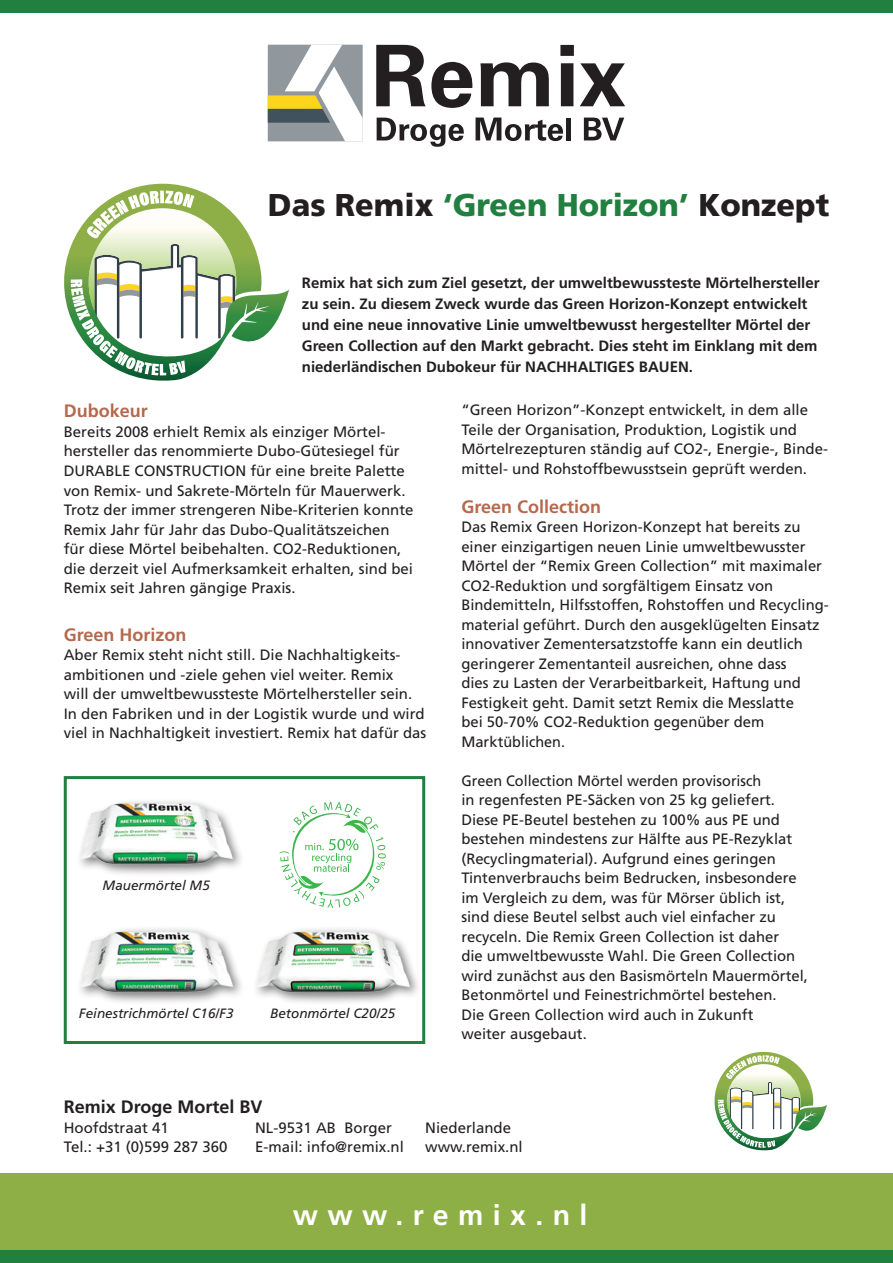
<style>
.page{position:relative;width:893px;height:1263px;background:#fff}
.page>*{position:absolute;margin:0;border:0;box-sizing:border-box;transform-origin:0 0}
.t1{font:900 31.5px "Frutiger";color:#231f20}
.t2{font:700 28.5px "Frutiger";letter-spacing:.33em;color:#fff}
.t3{font:700 18px "Frutiger";color:#b5694e}
.t4{font:700 18px "Frutiger";color:#231f20}
.t5{font:15px/19.5px "Frutiger";color:#231f20}
.t6{font:15px/19.5px "Frutiger";color:#231f20;scale:.96 1}
.t7{font:700 15px/21px "Frutiger";color:#231f20}
.t8{font:italic 13.5px "Frutiger";color:#231f20}
.s1{color:#21803f}
</style>
<div class="page">
<div style="left:0;top:1174px;width:893px;height:89px;background:#8eaf46"></div>
<div style="left:0;top:1250px;width:893px;height:13px;background:#21803f"></div>
<div style="left:0;top:0;width:893px;height:13px;background:#21803f"></div>
<svg style="left:64px;top:184px;width:225px;height:197px"></svg>
<svg style="left:714px;top:1052px;width:113px;height:98px"></svg>
<div style="left:64px;top:776px;width:361px;height:268px;background:#fff;border:3px solid #21803f"></div>
<div style="left:76px;top:798px;width:169px;height:79px;background:#231f20;opacity:.6"></div>
<img style="left:76px;top:799px;width:161px;height:69px">
<div style="left:252px;top:926px;width:170px;height:79px;background:#231f20;opacity:.6"></div>
<img style="left:252px;top:927px;width:161px;height:69px">
<div style="left:76px;top:926px;width:169px;height:79px;background:#231f20;opacity:.6"></div>
<img style="left:76px;top:927px;width:161px;height:69px">
<svg style="left:280px;top:802px;width:106px;height:106px"></svg>
<svg style="left:376px;top:45px;width:97px;height:63px"></svg>
<svg style="left:480px;top:62px;width:69px;height:44px"></svg>
<svg style="left:560px;top:45px;width:14px;height:61px"></svg>
<svg style="left:580px;top:63px;width:45px;height:43px"></svg>
<svg style="left:377px;top:118px;width:87px;height:29px"></svg>
<svg style="left:476px;top:118px;width:87px;height:23px"></svg>
<div style="left:566px;top:118px;width:5px;height:22px;background:#231f20"></div>
<svg style="left:584px;top:118px;width:40px;height:22px"></svg>
<svg style="left:268px;top:45px;width:95px;height:96px"></svg>
<h1 class="t1" style="left:268px;top:186px;width:563px">Das Remix <span class="s1">‘Green Horizon’</span> Konzept</h1>
<p class="t7" style="left:302px;top:272px;width:519px">Remix hat sich zum Ziel gesetzt, der umweltbewussteste Mörtelhersteller zu sein. Zu diesem Zweck wurde das Green Horizon-Konzept entwickelt und eine neue innovative Linie umweltbewusst hergestellter Mörtel der Green Collection auf den Markt gebracht. Dies steht im Einklang mit dem niederländischen Dubokeur für NACHHALTIGES BAUEN.</p>
<p class="t3" style="left:64px;top:401px;width:86px">Dubokeur</p>
<p class="t5" style="left:64px;top:422px;width:351px">Bereits 2008 erhielt Remix als einziger Mörtel&shy;hersteller das renommierte Dubo-Gütesiegel für DURABLE CONSTRUCTION für eine breite Palette von Remix- und Sakrete-Mörteln für Mauerwerk.<br>Trotz der immer strengeren Nibe-Kriterien konnte Remix Jahr für Jahr das Dubo-Qualitätszeichen für diese Mörtel beibehalten. CO2-Reduktionen, die derzeit viel Aufmerksamkeit erhalten, sind bei Remix seit Jahren gängige Praxis.</p>
<p class="t3" style="left:64px;top:624px;width:124px">Green Horizon</p>
<p class="t5" style="left:64px;top:645px;width:364px">Aber Remix steht nicht still. Die Nachhaltigkeits&shy;ambitionen und -ziele gehen viel weiter. Remix<br>will der umweltbewussteste Mörtelhersteller sein.<br>In den Fabriken und in der Logistik wurde und wird viel in Nachhaltigkeit investiert. Remix hat dafür das</p>
<p class="t8" style="left:103px;top:878px;width:109px">Mauermörtel M5</p>
<p class="t8" style="left:79px;top:1005px;width:156px">Feinestrichmörtel C16/F3</p>
<p class="t8" style="left:270px;top:1005px;width:127px">Betonmörtel C20/25</p>
<p class="t5" style="left:461px;top:400px;width:368px">“Green Horizon”-Konzept entwickelt, in dem alle Teile der Organisation, Produktion, Logistik und Mörtelrezepturen ständig auf CO2-, Energie-, Binde&shy;mittel- und Rohstoffbewusstsein geprüft werden.</p>
<p class="t3" style="left:461px;top:496px;width:141px">Green Collection</p>
<p class="t5" style="left:461px;top:517px;width:369px">Das Remix Green Horizon-Konzept hat bereits zu einer einzigartigen neuen Linie umweltbewusster Mörtel der “Remix Green Collection” mit maximaler CO2-Reduktion und sorgfältigem Einsatz von Bindemitteln, Hilfsstoffen, Rohstoffen und Recycling&shy;material geführt. Durch den ausgeklügelten Einsatz innovativer Zementersatzstoffe kann ein deutlich geringerer Zementanteil ausreichen, ohne dass<br>dies zu Lasten der Verarbeitbarkeit, Haftung und Festigkeit geht. Damit setzt Remix die Messlatte<br>bei 50-70% CO2-Reduktion gegenüber dem Marktüblichen.</p>
<p class="t6" style="left:461px;top:771px;width:363px">Green Collection Mörtel werden provisorisch<br>in regenfesten PE-Säcken von 25 kg geliefert.<br>Diese PE-Beutel bestehen zu 100% aus PE und bestehen mindestens zur Hälfte aus PE-Rezyklat (Recyclingmaterial). Aufgrund eines geringen Tintenverbrauchs beim Bedrucken, insbesondere im Vergleich zu dem, was für Mörser üblich ist, sind diese Beutel selbst auch viel einfacher zu recyceln. Die Remix Green Collection ist daher<br>die umweltbewusste Wahl. Die Green Collection wird zunächst aus den Basismörteln Mauermörtel, Betonmörtel und Feinestrichmörtel bestehen.<br>Die Green Collection wird auch in Zukunft<br>weiter ausgebaut.</p>
<p class="t4" style="left:64px;top:1096px;width:200px">Remix Droge Mortel BV</p>
<p class="t5" style="left:64px;top:1118px;width:107px">Hoofdstraat 41</p>
<p class="t5" style="left:255px;top:1118px;width:138px">NL-9531 AB Borger</p>
<p class="t5" style="left:425px;top:1118px;width:87px">Niederlande</p>
<p class="t5" style="left:64px;top:1137px;width:165px">Tel.: +31 (0)599 287 360</p>
<p class="t5" style="left:255px;top:1137px;width:150px">E-mail: info@remix.nl</p>
<p class="t5" style="left:425px;top:1137px;width:99px">www.remix.nl</p>
<h2 class="t2" style="left:293px;top:1198px;width:296px">www.remix.nl</h2>
</div>
